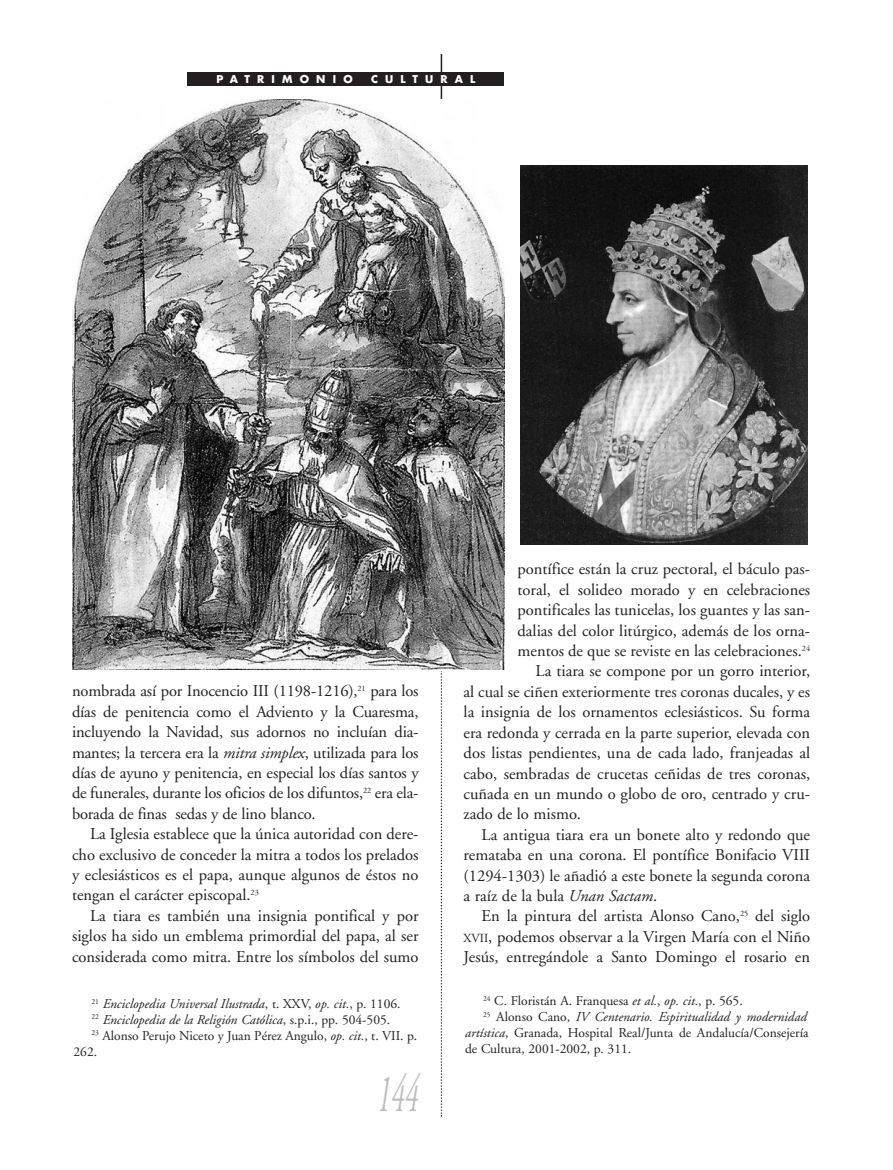
<style>
.page{position:relative;width:893px;height:1170px;background:#fff}
.page>*{position:absolute;margin:0;border:0;box-sizing:border-box;transform-origin:0 0}
.t1{font:italic 54px "Adobe Garamond";color:#bcbdc0;scale:.5 1}
.t2{font:16.5px/20.4px "Adobe Garamond";color:#231f20;text-align:justify}
.t3{font:13.5px "Adobe Garamond";color:#231f20}
.t4{font:italic 13.5px "Adobe Garamond";color:#231f20}
.t5{font:700 10.5px "Futura";letter-spacing:.685em;color:#fff}
.s1{font-style:italic}
.s2{font-style:normal}
.s3{font-size:12.3px}
</style>
<div class="page">
<hr style="left:441px;top:54px;width:1px;height:306px;background:#231f20">
<svg style="left:441px;top:671px;width:1px;height:445px"></svg>
<div style="left:188px;top:72px;width:316px;height:14px;background:#231f20"></div>
<img style="left:73px;top:99px;width:431px;height:570px">
<img style="left:521px;top:165px;width:287px;height:379px">
<p class="t5" style="left:216px;top:74px;width:138px">PATRIMONIO</p>
<p class="t5" style="left:371px;top:74px;width:106px">CULTURAL</p>
<p class="t2" style="left:72px;top:682px;width:348px">nombrada así por Inocencio III (1198-1216),<sup>21</sup> para los días de penitencia como el Adviento y la Cuaresma, incluyendo la Navidad, sus adornos no incluían dia&shy;mantes; la tercera era la <span class="s1">mitra simplex</span>, utilizada para los días de ayuno y penitencia, en especial los días santos y de funerales, durante los oficios de los difuntos,<sup>22</sup> era ela&shy;borada de finas sedas y de lino blanco.</p>
<p class="t2" style="left:72px;top:825px;width:348px;text-indent:18px">La Iglesia establece que la única autoridad con dere&shy;cho exclusivo de conceder la mitra a todos los prelados y eclesiásticos es el papa, aunque algunos de éstos no tengan el carácter episcopal.<sup>23</sup></p>
<p class="t2" style="left:72px;top:906px;width:348px;text-indent:18px">La tiara es también una insignia pontifical y por siglos ha sido un emblema primordial del papa, al ser considerada como mitra. Entre los símbolos del sumo</p>
<p class="t4" style="left:92px;top:998px;width:311px"><sup>21</sup> Enciclopedia Universal Ilustrada<span class="s2">, t. XXV,</span> op. cit.<span class="s2">, p. 1106.</span></p>
<p class="t4" style="left:92px;top:1014px;width:300px"><sup>22</sup> Enciclopedia de la Religión Católica<span class="s2">, s.p.i., pp. 504-505.</span></p>
<p class="t3" style="left:92px;top:1030px;width:327px"><sup>23</sup> Alonso Perujo Niceto y Juan Pérez Angulo, <span class="s1">op. cit.</span>, t. VII. p.</p>
<p class="t3" style="left:73px;top:1046px;width:25px">262.</p>
<h1 class="t1" style="left:378px;top:1071px;width:84px">144</h1>
<p class="t2" style="left:517px;top:560px;width:294px">pontífice están la cruz pectoral, el báculo pas-</p>
<p class="t2" style="left:517px;top:580px;width:294px">toral, el solideo morado y en celebraciones</p>
<p class="t2" style="left:517px;top:601px;width:294px">pontificales las tunicelas, los guantes y las san-</p>
<p class="t2" style="left:517px;top:621px;width:294px">dalias del color litúrgico, además de los orna-</p>
<p class="t2" style="left:517px;top:642px;width:294px">mentos de que se reviste en las celebraciones.<sup>24</sup></p>
<p class="t2" style="left:536px;top:662px;width:276px">La tiara se compone por un gorro interior,</p>
<p class="t2" style="left:464px;top:682px;width:348px">al cual se ciñen exteriormente tres coronas ducales, y es</p>
<p class="t2" style="left:464px;top:703px;width:348px">la insignia de los ornamentos eclesiásticos. Su forma</p>
<p class="t2" style="left:464px;top:723px;width:348px">era redonda y cerrada en la parte superior, elevada con</p>
<p class="t2" style="left:464px;top:744px;width:348px">dos listas pendientes, una de cada lado, franjeadas al</p>
<p class="t2" style="left:464px;top:764px;width:348px">cabo, sembradas de crucetas ceñidas de tres coronas,</p>
<p class="t2" style="left:464px;top:784px;width:348px">cuñada en un mundo o globo de oro, centrado y cru-</p>
<p class="t2" style="left:464px;top:805px;width:119px">zado de lo mismo.</p>
<p class="t2" style="left:482px;top:825px;width:330px">La antigua tiara era un bonete alto y redondo que</p>
<p class="t2" style="left:464px;top:846px;width:348px">remataba en una corona. El pontífice Bonifacio VIII</p>
<p class="t2" style="left:464px;top:866px;width:348px">(1294-1303) le añadió a este bonete la segunda corona</p>
<p class="t2" style="left:464px;top:886px;width:195px">a raíz de la bula <span class="s1">Unan Sactam</span>.</p>
<p class="t2" style="left:482px;top:907px;width:330px">En la pintura del artista Alonso Cano,<sup>25</sup> del siglo</p>
<p class="t2" style="left:464px;top:927px;width:348px"><span class="s3">XVII</span>, podemos observar a la Virgen María con el Niño</p>
<p class="t2" style="left:464px;top:948px;width:348px">Jesús, entregándole a Santo Domingo el rosario en</p>
<p class="t3" style="left:483px;top:995px;width:261px"><sup>24</sup> C. Floristán A. Franquesa <span class="s1">et al.</span>, <span class="s1">op. cit</span>., p. 565.</p>
<p class="t4" style="left:483px;top:1011px;width:325px"><sup>25</sup> <span class="s2">Alonso Cano,</span> IV Centenario. Espiritualidad y modernidad</p>
<p class="t3" style="left:465px;top:1027px;width:345px"><span class="s1">artística</span>, Granada, Hospital Real/Junta de Andalucía/Consejería</p>
<p class="t3" style="left:465px;top:1043px;width:168px">de Cultura, 2001-2002, p. 311.</p>
</div>
